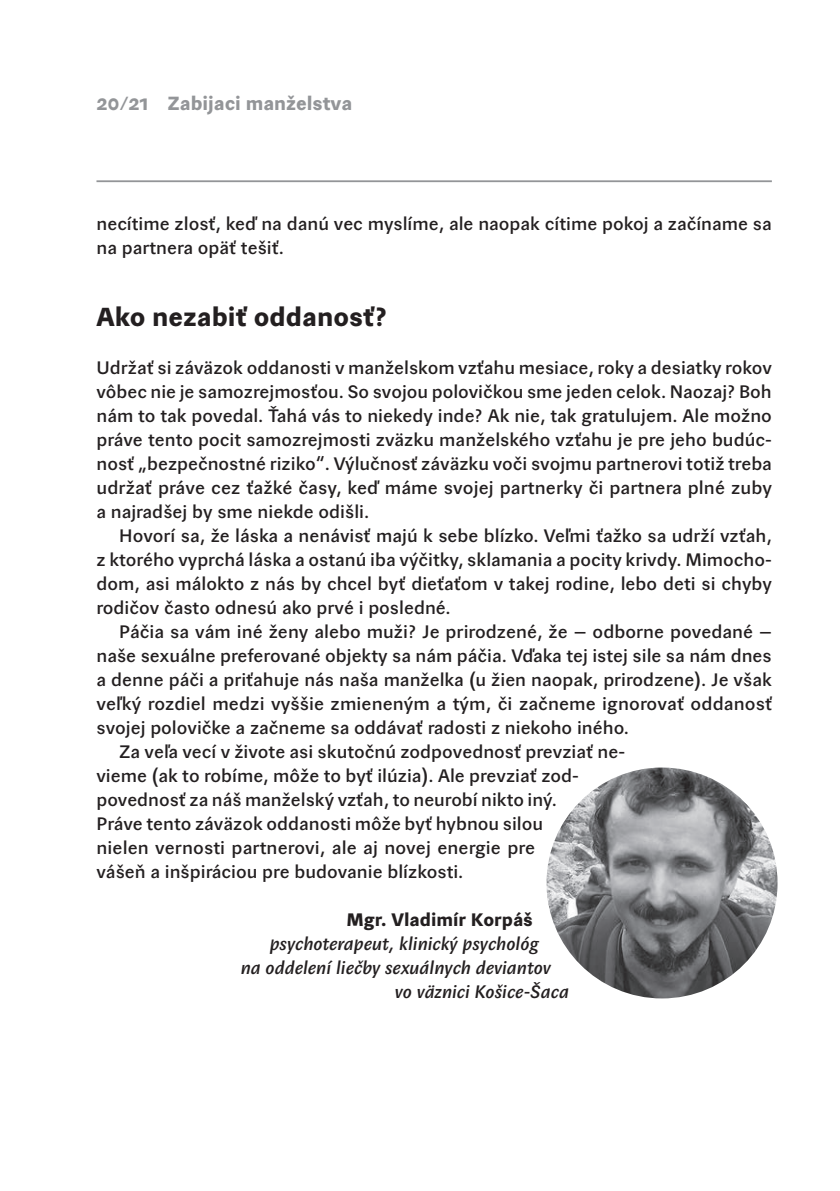
<style>
.page{position:relative;width:840px;height:1191px;background:#fff}
.page>*{position:absolute;margin:0;border:0;box-sizing:border-box;transform-origin:0 0}
.t1{font:900 26px "Josef Sans";color:#231f20}
.t2{font:900 19px "Josef Sans";color:#939598}
.t3{font:500 18px/24px "Josef Sans";color:#231f20;text-align:justify}
.t4{font:italic 500 18px "Josef Sans";color:#231f20}
.t5{font:900 18px "Josef Sans";color:#231f20}
.s1{font-weight:500}
</style>
<div class="page">
<hr style="left:96px;top:180px;width:675px;height:2px;background:#939598">
<img style="left:546px;top:767px;width:231px;height:231px;border-radius:115px">
<p class="t2" style="left:96px;top:92px;width:257px">20<span class="s1">/</span>21 Zabijaci manželstva</p>
<p class="t3" style="left:96px;top:212px;width:676px">necítime zlosť, keď na danú vec myslíme, ale naopak cítime pokoj a začíname sa na partnera opäť tešiť.</p>
<h1 class="t1" style="left:96px;top:301px;width:292px">Ako nezabiť oddanosť?</h1>
<p class="t3" style="left:96px;top:356px;width:676px">Udržať si záväzok oddanosti v manželskom vzťahu mesiace, roky a desiatky rokov vôbec nie je samozrejmosťou. So svojou polovičkou sme jeden celok. Naozaj? Boh nám to tak povedal. Ťahá vás to niekedy inde? Ak nie, tak gratulujem. Ale možno práve tento pocit samozrejmosti zväzku manželského vzťahu je pre jeho budúc&shy;nosť „bezpečnostné riziko“. Výlučnosť záväzku voči svojmu partnerovi totiž treba udržať práve cez ťažké časy, keď máme svojej partnerky či partnera plné zuby a najradšej by sme niekde odišli.</p>
<p class="t3" style="left:96px;top:524px;width:676px;text-indent:23px">Hovorí sa, že láska a nenávisť majú k sebe blízko. Veľmi ťažko sa udrží vzťah, z ktorého vyprchá láska a ostanú iba výčitky, sklamania a pocity krivdy. Mimocho&shy;dom, asi málokto z nás by chcel byť dieťaťom v takej rodine, lebo deti si chyby rodičov často odnesú ako prvé i posledné.</p>
<p class="t3" style="left:119px;top:620px;width:653px">Páčia sa vám iné ženy alebo muži? Je prirodzené, že – odborne povedané –</p>
<p class="t3" style="left:96px;top:644px;width:676px">naše sexuálne preferované objekty sa nám páčia. Vďaka tej istej sile sa nám dnes</p>
<p class="t3" style="left:96px;top:668px;width:676px">a denne páči a priťahuje nás naša manželka (u žien naopak, prirodzene). Je však</p>
<p class="t3" style="left:96px;top:692px;width:677px">veľký rozdiel medzi vyššie zmieneným a tým, či začneme ignorovať oddanosť</p>
<p class="t3" style="left:96px;top:716px;width:533px">svojej polovičke a začneme sa oddávať radosti z niekoho iného.</p>
<p class="t3" style="left:119px;top:740px;width:507px">Za veľa vecí v živote asi skutočnú zodpovednosť prevziať ne-</p>
<p class="t3" style="left:96px;top:764px;width:484px">vieme (ak to robíme, môže to byť ilúzia). Ale prevziať zod-</p>
<p class="t3" style="left:96px;top:788px;width:462px">povednosť za náš manželský vzťah, to neurobí nikto iný.</p>
<p class="t3" style="left:96px;top:812px;width:448px">Práve tento záväzok oddanosti môže byť hybnou silou</p>
<p class="t3" style="left:96px;top:836px;width:440px">nielen vernosti partnerovi, ale aj novej energie pre</p>
<p class="t3" style="left:96px;top:860px;width:368px">vášeň a inšpiráciou pre budovanie blízkosti.</p>
<p class="t5" style="left:346px;top:909px;width:188px">Mgr. Vladimír Korpáš</p>
<p class="t4" style="left:270px;top:933px;width:270px">psychoterapeut, klinický psychológ</p>
<p class="t4" style="left:241px;top:957px;width:311px">na oddelení liečby sexuálnych deviantov</p>
<p class="t4" style="left:394px;top:981px;width:176px">vo väznici Košice-Šaca</p>
</div>
